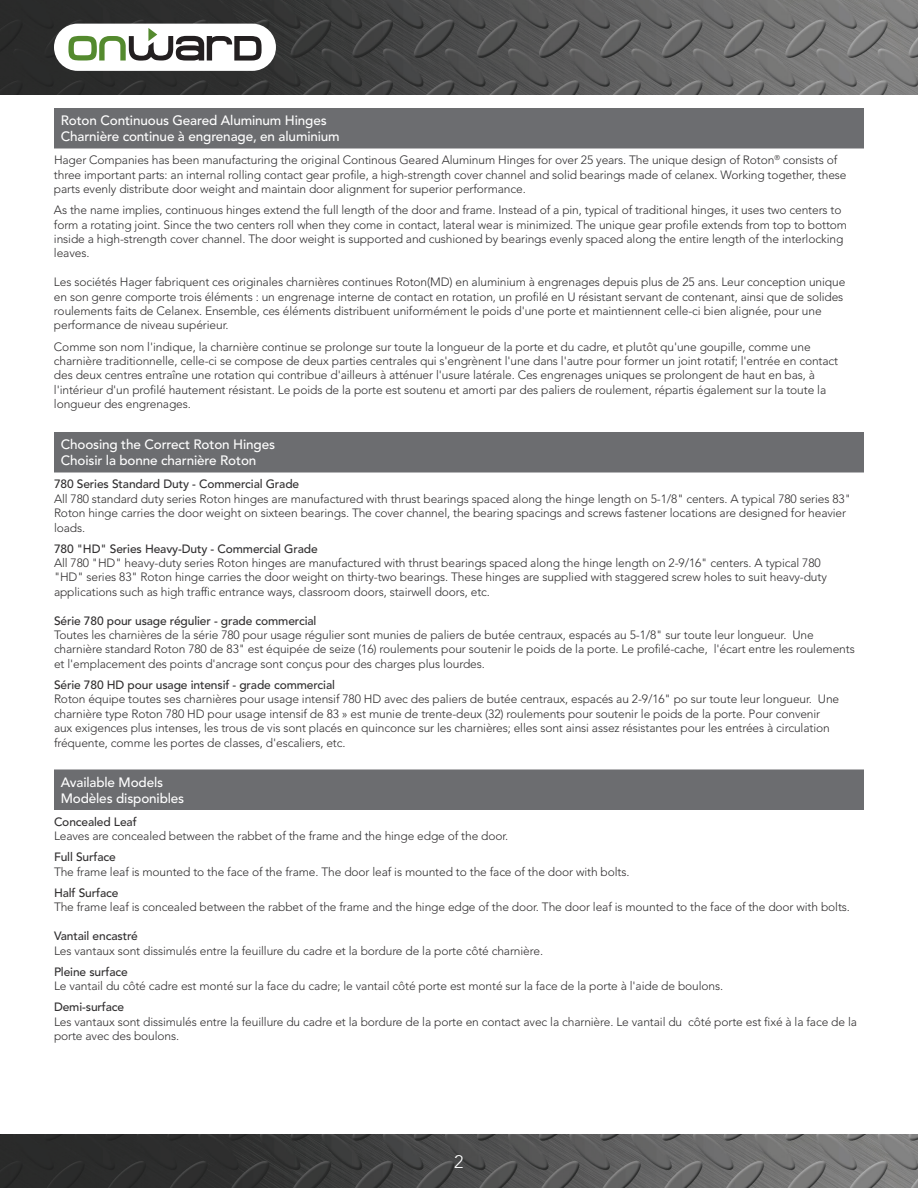
<style>
.page{position:relative;width:918px;height:1188px;background:#fff}
.page>*{position:absolute;margin:0;border:0;box-sizing:border-box;transform-origin:0 0}
.t1{font:300 18px "Avenir LT Std";color:#fff}
.t2{font:500 13.5px "Avenir LT Std";letter-spacing:-.01em;color:#fff}
.t3{font:300 12px/14.4px "Avenir LT Std";letter-spacing:-.01em;color:#312f30}
.t4{font:500 12px "Avenir LT Std";letter-spacing:-.01em;color:#312f30}
</style>
<div class="page">
<img style="left:0;top:0;width:918px;height:94px">
<img style="left:0;top:1134px;width:918px;height:54px">
<div style="left:54px;top:24px;width:222px;height:47px;background:#fff;border-radius:24px"></div>
<svg style="left:68px;top:28px;width:194px;height:33px"></svg>
<div style="left:54px;top:432px;width:810px;height:40px;background:#6c6d70"></div>
<div style="left:54px;top:108px;width:810px;height:40px;background:#6c6d70"></div>
<div style="left:54px;top:770px;width:810px;height:40px;background:#6c6d70"></div>
<p class="t2" style="left:61px;top:113px;width:267px">Roton Continuous Geared Aluminum Hinges</p>
<p class="t2" style="left:61px;top:129px;width:281px">Charnière continue à engrenage, en aluminium</p>
<p class="t3" style="left:54px;top:153px;width:794px">Hager Companies has been manufacturing the original Continous Geared Aluminum Hinges for over 25 years. The unique design of Roton<sup>®</sup> consists of three important parts: an internal rolling contact gear profile, a high-strength cover channel and solid bearings made of celanex. Working together, these parts evenly distribute door weight and maintain door alignment for superior performance.</p>
<p class="t3" style="left:54px;top:203px;width:795px">As the name implies, continuous hinges extend the full length of the door and frame. Instead of a pin, typical of traditional hinges, it uses two centers to form a rotating joint. Since the two centers roll when they come in contact, lateral wear is minimized. The unique gear profile extends from top to bottom inside a high-strength cover channel. The door weight is supported and cushioned by bearings evenly spaced along the entire length of the interlocking leaves.</p>
<p class="t3" style="left:54px;top:275px;width:793px">Les sociétés Hager fabriquent ces originales charnières continues Roton(MD) en aluminium à engrenages depuis plus de 25 ans. Leur conception unique en son genre comporte trois éléments : un engrenage interne de contact en rotation, un profilé en U résistant servant de contenant, ainsi que de solides roulements faits de Celanex. Ensemble, ces éléments distribuent uniformément le poids d'une porte et maintiennent celle-ci bien alignée, pour une performance de niveau supérieur.</p>
<p class="t3" style="left:54px;top:339px;width:786px">Comme son nom l'indique, la charnière continue se prolonge sur toute la longueur de la porte et du cadre, et plutôt qu'une goupille, comme une charnière traditionnelle, celle-ci se compose de deux parties centrales qui s'engrènent l'une dans l'autre pour former un joint rotatif; l'entrée en contact des deux centres entraîne une rotation qui contribue d'ailleurs à atténuer l'usure latérale. Ces engrenages uniques se prolongent de haut en bas, à l'intérieur d'un profilé hautement résistant. Le poids de la porte est soutenu et amorti par des paliers de roulement, répartis également sur la toute la longueur des engrenages.</p>
<p class="t2" style="left:61px;top:437px;width:216px">Choosing the Correct Roton Hinges</p>
<p class="t2" style="left:61px;top:453px;width:197px">Choisir la bonne charnière Roton</p>
<p class="t4" style="left:54px;top:477px;width:247px">780 Series Standard Duty - Commercial Grade</p>
<p class="t3" style="left:54px;top:491px;width:798px">All 780 standard duty series Roton hinges are manufactured with thrust bearings spaced along the hinge length on 5-1/8" centers. A typical 780 series 83"<br>Roton hinge carries the door weight on sixteen bearings. The cover channel, the bearing spacings and screws fastener locations are designed for heavier loads.</p>
<p class="t4" style="left:54px;top:542px;width:265px">780 "HD" Series Heavy-Duty - Commercial Grade</p>
<p class="t3" style="left:54px;top:556px;width:774px">All 780 "HD" heavy-duty series Roton hinges are manufactured with thrust bearings spaced along the hinge length on 2-9/16" centers. A typical 780 "HD" series 83" Roton hinge carries the door weight on thirty-two bearings. These hinges are supplied with staggered screw holes to suit heavy-duty applications such as high traffic entrance ways, classroom doors, stairwell doors, etc.</p>
<p class="t4" style="left:54px;top:614px;width:264px">Série 780 pour usage régulier - grade commercial</p>
<p class="t3" style="left:54px;top:628px;width:802px">Toutes les charnières de la série 780 pour usage régulier sont munies de paliers de butée centraux, espacés au 5-1/8" sur toute leur longueur. Une charnière standard Roton 780 de 83" est équipée de seize (16) roulements pour soutenir le poids de la porte. Le profilé-cache, l'écart entre les roulements et l'emplacement des points d'ancrage sont conçus pour des charges plus lourdes.</p>
<p class="t4" style="left:54px;top:678px;width:282px">Série 780 HD pour usage intensif - grade commercial</p>
<p class="t3" style="left:54px;top:692px;width:787px">Roton équipe toutes ses charnières pour usage intensif 780 HD avec des paliers de butée centraux, espacés au 2-9/16" po sur toute leur longueur. Une charnière type Roton 780 HD pour usage intensif de 83 » est munie de trente-deux (32) roulements pour soutenir le poids de la porte. Pour convenir aux exigences plus intenses, les trous de vis sont placés en quinconce sur les charnières; elles sont ainsi assez résistantes pour les entrées à circulation fréquente, comme les portes de classes, d'escaliers, etc.</p>
<p class="t2" style="left:61px;top:774px;width:104px">Available Models</p>
<p class="t2" style="left:61px;top:790px;width:125px">Modèles disponibles</p>
<p class="t4" style="left:54px;top:815px;width:84px">Concealed Leaf</p>
<p class="t3" style="left:54px;top:829px;width:456px">Leaves are concealed between the rabbet of the frame and the hinge edge of the door.</p>
<p class="t4" style="left:54px;top:850px;width:63px">Full Surface</p>
<p class="t3" style="left:54px;top:864px;width:577px">The frame leaf is mounted to the face of the frame. The door leaf is mounted to the face of the door with bolts.</p>
<p class="t4" style="left:54px;top:886px;width:66px">Half Surface</p>
<p class="t3" style="left:54px;top:900px;width:798px">The frame leaf is concealed between the rabbet of the frame and the hinge edge of the door. The door leaf is mounted to the face of the door with bolts.</p>
<p class="t4" style="left:54px;top:929px;width:85px">Vantail encastré</p>
<p class="t3" style="left:54px;top:943px;width:491px">Les vantaux sont dissimulés entre la feuillure du cadre et la bordure de la porte côté charnière.</p>
<p class="t4" style="left:54px;top:965px;width:75px">Pleine surface</p>
<p class="t3" style="left:54px;top:979px;width:671px">Le vantail du côté cadre est monté sur la face du cadre; le vantail côté porte est monté sur la face de la porte à l'aide de boulons.</p>
<p class="t4" style="left:54px;top:1000px;width:72px">Demi-surface</p>
<p class="t3" style="left:54px;top:1014px;width:805px">Les vantaux sont dissimulés entre la feuillure du cadre et la bordure de la porte en contact avec la charnière. Le vantail du côté porte est fixé à la face de la porte avec des boulons.</p>
<p class="t1" style="left:454px;top:1151px;width:11px">2</p>
</div>
